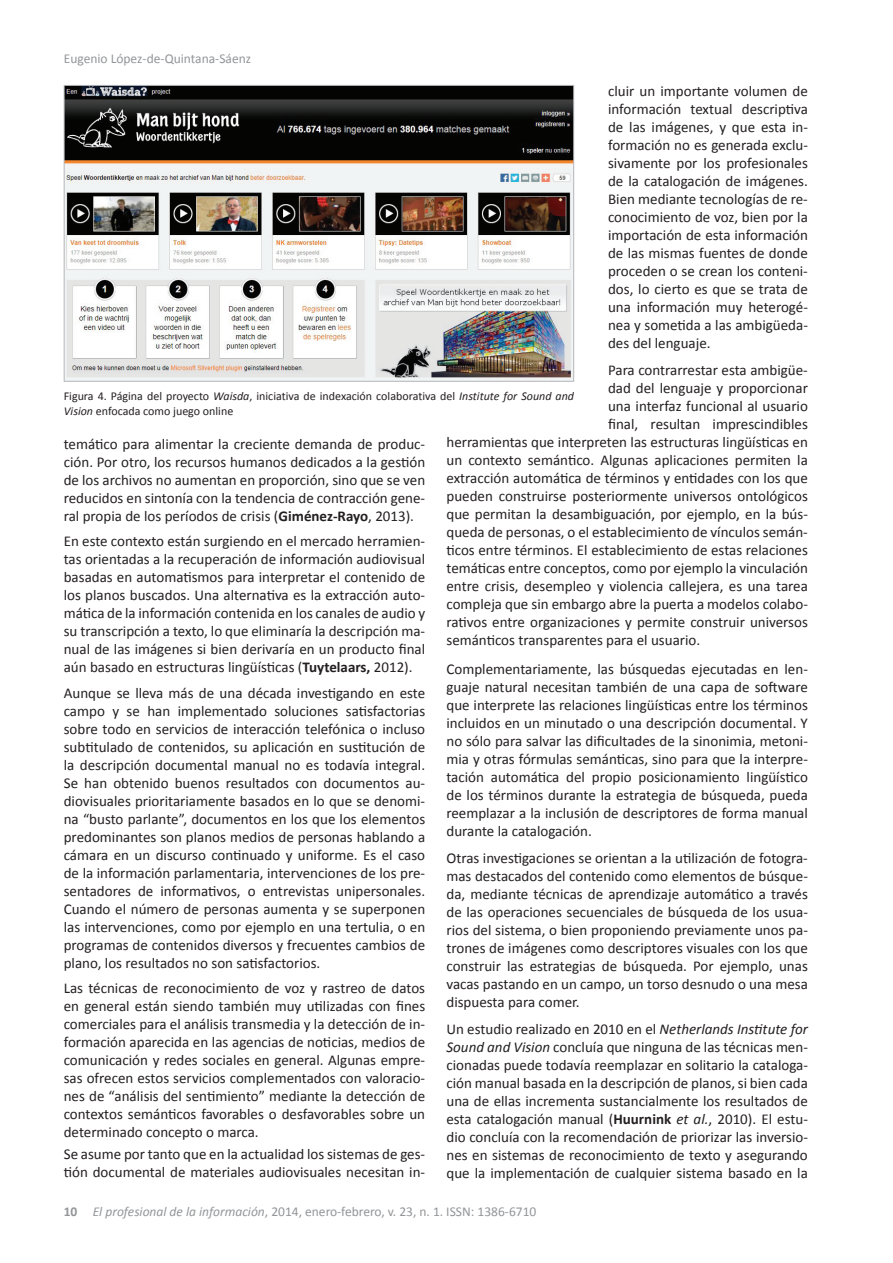
<style>
.page{position:relative;width:893px;height:1263px;background:#fff}
.page>*{position:absolute;margin:0;border:0;box-sizing:border-box;transform-origin:0 0}
.t1{font:15px/18px "Calibri";color:#231f20;text-align:justify}
.t2{font:13.5px "Calibri";color:#939598}
.t3{font:12px/14.4px "Calibri";color:#231f20}
.s1{font-style:italic}
.s2{font-weight:700}
</style>
<div class="page">
<img style="left:66px;top:87px;width:506px;height:293px">
<div style="left:64px;top:85px;width:510px;height:297px;border:1px solid #b5b7bb"></div>
<p class="t2" style="left:64px;top:50px;width:189px">Eugenio López-de-Quintana-Sáenz</p>
<p class="t1" style="left:608px;top:82px;width:201px">cluir un importante volumen de información textual descriptiva de las imágenes, y que esta in&shy;formación no es generada exclu&shy;sivamente por los profesionales de la catalogación de imágenes.<br>Bien mediante tecnologías de re&shy;conocimiento de voz, bien por la importación de esta información de las mismas fuentes de donde proceden o se crean los conteni&shy;dos, lo cierto es que se trata de una información muy heterogé&shy;nea y sometida a las ambigüeda&shy;des del lenguaje.</p>
<p class="t1" style="left:608px;top:361px;width:201px">Para contrarrestar esta ambigüe-</p>
<p class="t1" style="left:608px;top:379px;width:201px">dad del lenguaje y proporcionar</p>
<p class="t1" style="left:608px;top:397px;width:201px">una interfaz funcional al usuario</p>
<p class="t1" style="left:608px;top:415px;width:201px">final, resultan imprescindibles</p>
<p class="t1" style="left:446px;top:433px;width:363px">herramientas que interpreten las estructuras lingüísticas en</p>
<p class="t1" style="left:446px;top:451px;width:363px">un contexto semántico. Algunas aplicaciones permiten la</p>
<p class="t1" style="left:446px;top:469px;width:363px">extracción automática de términos y entidades con los que</p>
<p class="t1" style="left:446px;top:487px;width:363px">pueden construirse posteriormente universos ontológicos</p>
<p class="t1" style="left:446px;top:505px;width:363px">que permitan la desambiguación, por ejemplo, en la bús-</p>
<p class="t1" style="left:446px;top:523px;width:363px">queda de personas, o el establecimiento de vínculos semán-</p>
<p class="t1" style="left:446px;top:541px;width:363px">ticos entre términos. El establecimiento de estas relaciones</p>
<p class="t1" style="left:446px;top:559px;width:363px">temáticas entre conceptos, como por ejemplo la vinculación</p>
<p class="t1" style="left:446px;top:577px;width:363px">entre crisis, desempleo y violencia callejera, es una tarea</p>
<p class="t1" style="left:446px;top:595px;width:363px">compleja que sin embargo abre la puerta a modelos colabo-</p>
<p class="t1" style="left:446px;top:613px;width:363px">rativos entre organizaciones y permite construir universos</p>
<p class="t1" style="left:446px;top:631px;width:255px">semánticos transparentes para el usuario.</p>
<p class="t1" style="left:446px;top:659px;width:363px">Complementariamente, las búsquedas ejecutadas en len&shy;guaje natural necesitan también de una capa de software que interprete las relaciones lingüísticas entre los términos incluidos en un minutado o una descripción documental. Y no sólo para salvar las dificultades de la sinonimia, metoni&shy;mia y otras fórmulas semánticas, sino para que la interpre&shy;tación automática del propio posicionamiento lingüístico de los términos durante la estrategia de búsqueda, pueda reemplazar a la inclusión de descriptores de forma manual durante la catalogación.</p>
<p class="t1" style="left:446px;top:849px;width:363px">Otras investigaciones se orientan a la utilización de fotogra&shy;mas destacados del contenido como elementos de búsque&shy;da, mediante técnicas de aprendizaje automático a través de las operaciones secuenciales de búsqueda de los usua&shy;rios del sistema, o bien proponiendo previamente unos pa&shy;trones de imágenes como descriptores visuales con los que construir las estrategias de búsqueda. Por ejemplo, unas vacas pastando en un campo, un torso desnudo o una mesa dispuesta para comer.</p>
<p class="t1" style="left:446px;top:1020px;width:363px">Un estudio realizado en 2010 en el <span class="s1">Netherlands Institute for Sound and Vision</span> concluía que ninguna de las técnicas men&shy;cionadas puede todavía reemplazar en solitario la cataloga&shy;ción manual basada en la descripción de planos, si bien cada una de ellas incrementa sustancialmente los resultados de esta catalogación manual (<span class="s2">Huurnink</span> <span class="s1">et al.</span>, 2010). El estu&shy;dio concluía con la recomendación de priorizar las inversio&shy;nes en sistemas de reconocimiento de texto y asegurando que la implementación de cualquier sistema basado en la</p>
<p class="t3" style="left:64px;top:389px;width:512px">Figura 4. Página del proyecto <span class="s1">Waisda</span>, iniciativa de indexación colaborativa del <span class="s1">Institute for Sound and<br>Vision</span> enfocada como juego online</p>
<p class="t1" style="left:64px;top:435px;width:363px">temático para alimentar la creciente demanda de produc&shy;ción. Por otro, los recursos humanos dedicados a la gestión de los archivos no aumentan en proporción, sino que se ven reducidos en sintonía con la tendencia de contracción gene&shy;ral propia de los períodos de crisis (<span class="s2">Giménez-Rayo</span>, 2013).</p>
<p class="t1" style="left:64px;top:532px;width:363px">En este contexto están surgiendo en el mercado herramien&shy;tas orientadas a la recuperación de información audiovisual basadas en automatismos para interpretar el contenido de los planos buscados. Una alternativa es la extracción auto&shy;mática de la información contenida en los canales de audio y su transcripción a texto, lo que eliminaría la descripción ma&shy;nual de las imágenes si bien derivaría en un producto final aún basado en estructuras lingüísticas (<span class="s2">Tuytelaars,</span> 2012).</p>
<p class="t1" style="left:64px;top:684px;width:363px">Aunque se lleva más de una década investigando en este campo y se han implementado soluciones satisfactorias sobre todo en servicios de interacción telefónica o incluso subtitulado de contenidos, su aplicación en sustitución de la descripción documental manual no es todavía integral.<br>Se han obtenido buenos resultados con documentos au&shy;diovisuales prioritariamente basados en lo que se denomi&shy;na “busto parlante”, documentos en los que los elementos predominantes son planos medios de personas hablando a cámara en un discurso continuado y uniforme. Es el caso de la información parlamentaria, intervenciones de los pre&shy;sentadores de informativos, o entrevistas unipersonales.<br>Cuando el número de personas aumenta y se superponen las intervenciones, como por ejemplo en una tertulia, o en programas de contenidos diversos y frecuentes cambios de plano, los resultados no son satisfactorios.</p>
<p class="t1" style="left:64px;top:979px;width:363px">Las técnicas de reconocimiento de voz y rastreo de datos en general están siendo también muy utilizadas con fines comerciales para el análisis transmedia y la detección de in&shy;formación aparecida en las agencias de noticias, medios de comunicación y redes sociales en general. Algunas empre&shy;sas ofrecen estos servicios complementados con valoracio&shy;nes de “análisis del sentimiento” mediante la detección de contextos semánticos favorables o desfavorables sobre un determinado concepto o marca.</p>
<p class="t1" style="left:64px;top:1145px;width:363px">Se asume por tanto que en la actualidad los sistemas de ges&shy;tión documental de materiales audiovisuales necesitan in-</p>
<p class="t2" style="left:64px;top:1203px;width:474px"><span class="s2">10</span> <span class="s1">El profesional de la información</span>, 2014, enero-febrero, v. 23, n. 1. ISSN: 1386-6710</p>
</div>
